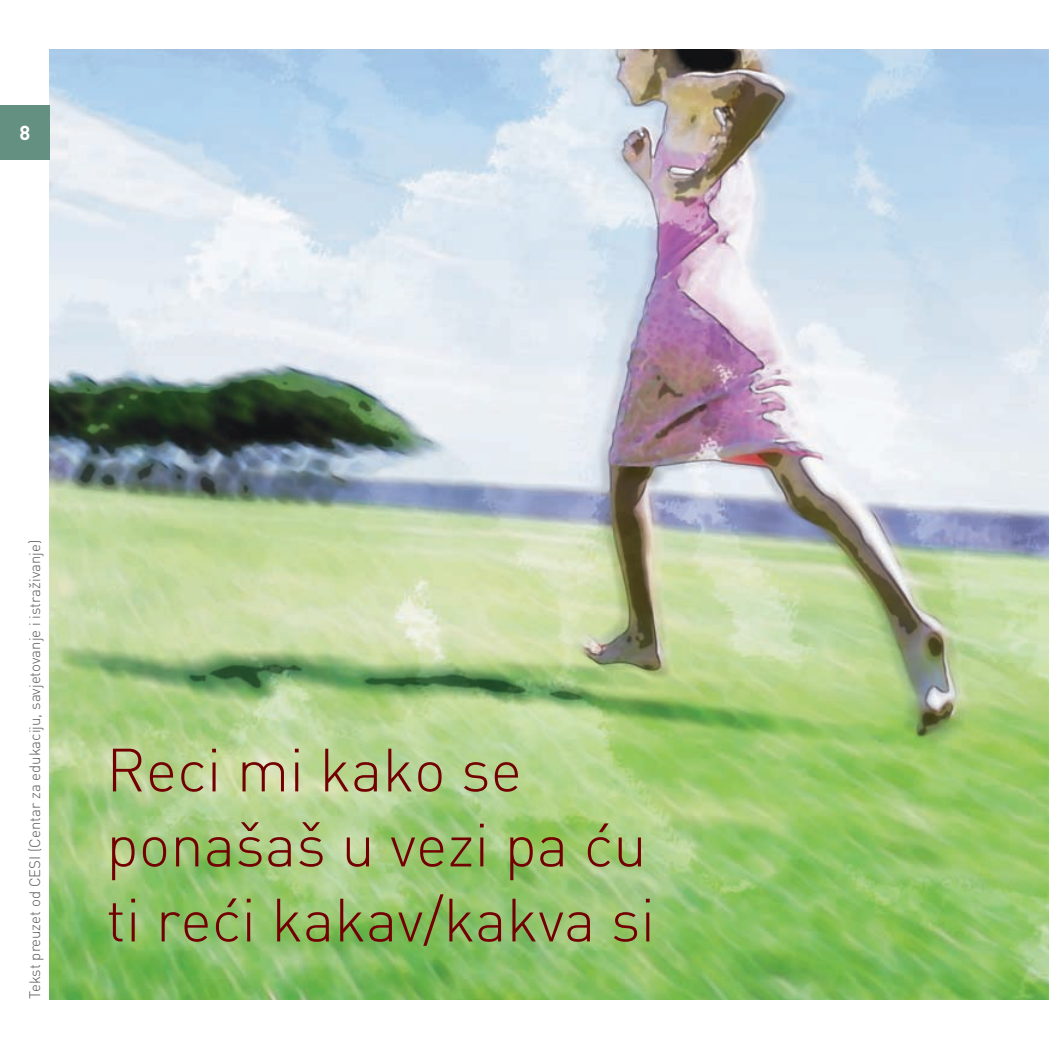
<style>
.page{position:relative;width:1049px;height:1049px;background:#fff}
.page>*{position:absolute;margin:0;border:0;box-sizing:border-box;transform-origin:0 0}
.t1{font:300 60px/75px "CDIN";color:#720000}
.t2{font:700 20px "CDIN";color:#fff}
.t3{font:300 15px "DIN Pro";color:#57585a}
</style>
<div class="page">
<img style="left:50px;top:50px;width:999px;height:949px">
<div style="left:0;top:106px;width:50px;height:54px;background:#649081"></div>
<h2 class="t2" style="left:20px;top:126px;width:12px">8</h2>
<p class="t3" style="left:29px;top:999px;width:461px;rotate:-90deg">Tekst preuzet od CESI (Centar za edukaciju, savjetovanje i istraživanje)</p>
<h1 class="t1" style="left:106px;top:739px;width:550px">Reci mi kako se ponašaš u vezi pa ću ti reći kakav/kakva si</h1>
</div>
